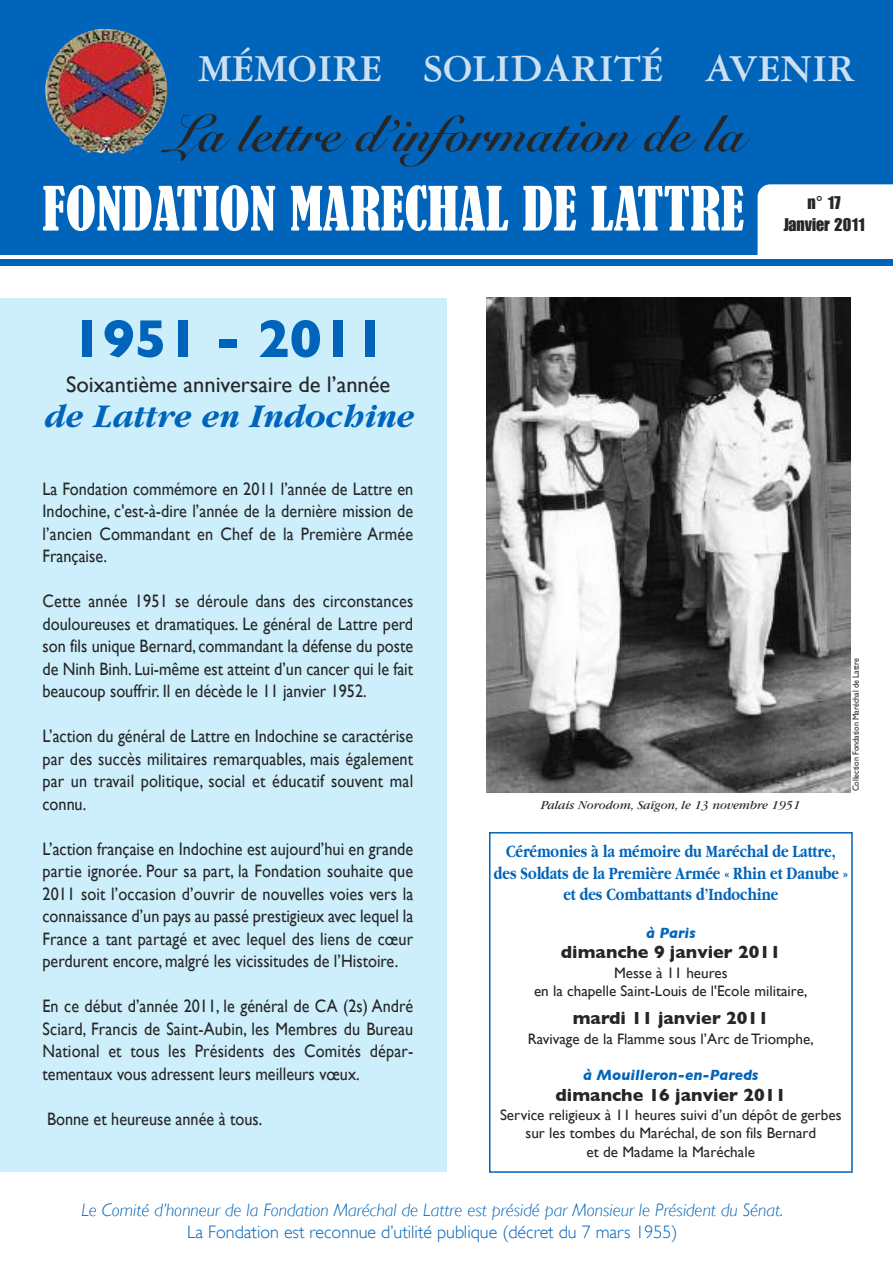
<style>
.page{position:relative;width:893px;height:1263px;background:#fff}
.page>*{position:absolute;margin:0;border:0;box-sizing:border-box;transform-origin:0 0}
.t1{font:condensed 56.7px "Bernard";color:#fff}
.t2{font:700 54px "Gill Sans";color:#0064ba}
.t3{font:51.15px "Snell Roundhand Bold Script";color:#272627}
.t4{font:700 40.5px "Garamond Three";color:#cce0f1}
.t5{font:italic 700 34.5px "Garamond";color:#0064ba}
.t6{font:22.5px "Gill Sans";color:#272627}
.t7{font:18px/22.5px "Gill Sans";color:#272627;text-align:justify;scale:.9 1}
.t8{font:italic 300 18px "Gill Sans";color:#0064ba}
.t9{font:300 18px "Gill Sans";color:#0064ba}
.t10{font:18px/21.6px "Impact LT Std";color:#272627;text-align:center}
.t11{font:700 17.85px/21.5px "Garamond";color:#0064ba;text-align:center;scale:.8 1}
.t12{font:700 17.85px "Gill Sans";color:#272627}
.t13{font:15.15px/18.1px "Gill Sans";color:#272627;text-align:center}
.t14{font:italic 700 15.15px "Gill Sans";color:#0064ba}
.t15{font:italic 12.75px "Garamond";color:#272627}
.t16{font:9px "Gill Sans";color:#272627;scale:.9 1}
</style>
<div class="page">
<div style="left:0;top:298px;width:447px;height:873px;background:#cceffb"></div>
<div style="left:0;top:0;width:893px;height:255px;background:#0064ba"></div>
<img style="left:43px;top:28px;width:127px;height:128px;border-radius:50%">
<img style="left:45px;top:29px;width:112px;height:63px">
<div style="left:758px;top:184px;width:135px;height:71px;background:#fff"></div>
<div style="left:0;top:259px;width:893px;height:7px;background:#0064ba"></div>
<img style="left:486px;top:298px;width:364px;height:495px">
<div style="left:489px;top:832px;width:364px;height:341px;border:2px solid #0064ba"></div>
<h3 class="t4" style="left:198px;top:55px;width:658px">MÉMOIRE SOLIDARITÉ AVENIR</h3>
<h3 class="t3" style="left:169px;top:115px;width:577px">La lettre d’information de la</h3>
<h1 class="t1" style="left:43px;top:176px;width:703px">FONDATION MARECHAL DE LATTRE</h1>
<p class="t10" style="left:783px;top:193px;width:83px">n° 17<br>Janvier 2011</p>
<h2 class="t2" style="left:71px;top:307px;width:317px">1951 - 2011</h2>
<p class="t6" style="left:66px;top:371px;width:326px">Soixantième anniversaire de l’année</p>
<h3 class="t5" style="left:43px;top:395px;width:372px">de Lattre en Indochine</h3>
<p class="t7" style="left:43px;top:477px;width:413px">La Fondation commémore en 2011 l’année de Lattre en Indochine, c'est-à-dire l’année de la dernière mission de l’ancien Commandant en Chef de la Première Armée Française.</p>
<p class="t7" style="left:43px;top:590px;width:413px">Cette année 1951 se déroule dans des circonstances douloureuses et dramatiques. Le général de Lattre perd son fils unique Bernard, commandant la défense du poste de Ninh Binh. Lui-même est atteint d’un cancer qui le fait beaucoup souffrir. Il en décède le 11 janvier 1952.</p>
<p class="t7" style="left:43px;top:725px;width:413px">L’action du général de Lattre en Indochine se caractérise par des succès militaires remarquables, mais également par un travail politique, social et éducatif souvent mal connu.</p>
<p class="t7" style="left:43px;top:837px;width:413px">L’action française en Indochine est aujourd’hui en grande partie ignorée. Pour sa part, la Fondation souhaite que 2011 soit l’occasion d’ouvrir de nouvelles voies vers la connaissance d’un pays au passé prestigieux avec lequel la France a tant partagé et avec lequel des liens de cœur perdurent encore, malgré les vicissitudes de l’Histoire.</p>
<p class="t7" style="left:43px;top:995px;width:413px">En ce début d’année 2011, le général de CA (2s) André Sciard, Francis de Saint-Aubin, les Membres du Bureau National et tous les Présidents des Comités dépar&shy;tementaux vous adressent leurs meilleurs vœux.</p>
<p class="t7" style="left:47px;top:1107px;width:241px">Bonne et heureuse année à tous.</p>
<p class="t15" style="left:541px;top:800px;width:261px">Palais Norodom, Saïgon, le 13 novembre 1951</p>
<p class="t16" style="left:852px;top:791px;width:150px;rotate:-90deg">Collection Fondation Maréchal de Lattre</p>
<p class="t11" style="left:494px;top:840px;width:444px">Cérémonies à la mémoire du Maréchal de Lattre, des Soldats de la Première Armée « Rhin et Danube » et des Combattants d’Indochine</p>
<p class="t14" style="left:646px;top:924px;width:51px">à Paris</p>
<p class="t12" style="left:561px;top:941px;width:221px">dimanche 9 janvier 2011</p>
<p class="t13" style="left:534px;top:963px;width:275px">Messe à 11 heures<br>en la chapelle Saint-Louis de l'Ecole militaire,</p>
<p class="t12" style="left:573px;top:1008px;width:197px">mardi 11 janvier 2011</p>
<p class="t13" style="left:528px;top:1030px;width:288px">Ravivage de la Flamme sous l’Arc de Triomphe,</p>
<p class="t14" style="left:583px;top:1066px;width:177px">à Mouilleron-en-Pareds</p>
<p class="t12" style="left:556px;top:1084px;width:232px">dimanche 16 janvier 2011</p>
<p class="t13" style="left:500px;top:1106px;width:343px">Service religieux à 11 heures suivi d’un dépôt de gerbes sur les tombes du Maréchal, de son fils Bernard<br>et de Madame la Maréchale</p>
<p class="t8" style="left:81px;top:1200px;width:703px">Le Comité d’honneur de la Fondation Maréchal de Lattre est présidé par Monsieur le Président du Sénat.</p>
<p class="t9" style="left:187px;top:1222px;width:492px">La Fondation est reconnue d’utilité publique (décret du 7 mars 1955)</p>
</div>
